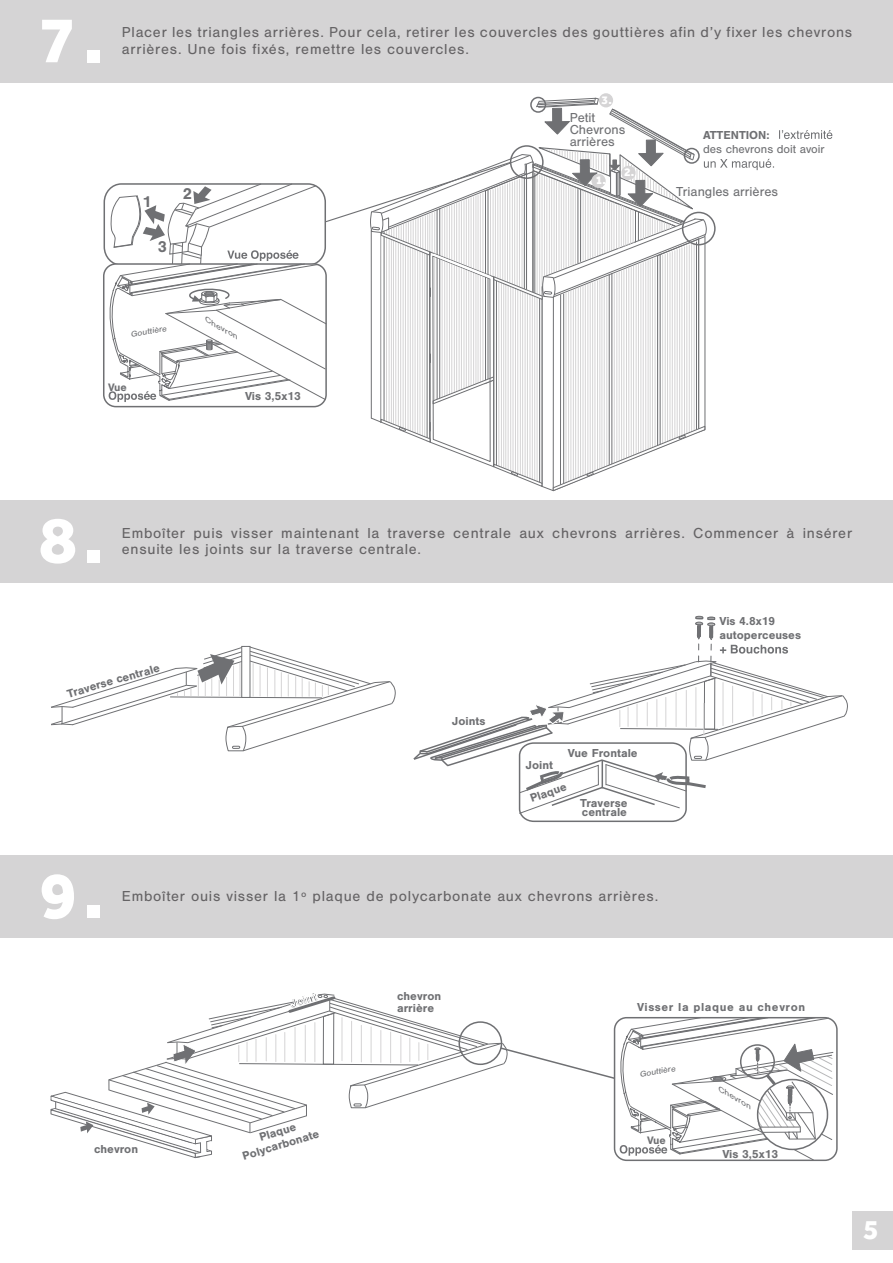
<style>
.page{position:relative;width:893px;height:1263px;background:#fff}
.page>*{position:absolute;margin:0;border:0;box-sizing:border-box;transform-origin:0 0}
.t1{font:800 67.5px "Effra";color:#fff}
.t2{font:800 28.5px "Effra";color:#fff}
.t3{font:700 16.2px "Nimbus San";color:#6f7073}
.t4{font:15px/16.5px "Nimbus San";letter-spacing:.05em;color:#656365}
.t5{font:13.5px/12px "Nimbus San";color:#6f7073}
.t6{font:700 12px/14.4px "Nimbus San";color:#6f7073}
.t7{font:700 12px "Nimbus San";letter-spacing:.05em;color:#6f7073}
.t8{font:12px "Nimbus San";color:#6f7073}
.t9{font:800 12px "Effra";color:#fff}
.t10{font:700 11.25px "Nimbus San";letter-spacing:-.02em;color:#6f7073}
.t11{font:italic 8.25px "Nimbus San";color:#6f7073;scale:1.1 1}
.t12{font:italic 7.35px "Nimbus San";color:#6f7073;scale:1.42 1}
</style>
<div class="page">
<div style="left:852px;top:1211px;width:41px;height:38px;background:#d5d4d5"></div>
<div style="left:0;top:0;width:893px;height:82px;background:#d5d4d5"></div>
<div style="left:0;top:500px;width:893px;height:82px;background:#d5d4d5"></div>
<div style="left:0;top:856px;width:893px;height:82px;background:#d5d4d5"></div>
<svg style="left:103px;top:97px;width:729px;height:394px"></svg>
<svg style="left:51px;top:645px;width:345px;height:107px"></svg>
<div style="left:241px;top:646px;width:9px;height:52px;background:#fff;border:1px solid #6f7073"></div>
<svg style="left:413px;top:616px;width:435px;height:207px"></svg>
<svg style="left:50px;top:993px;width:784px;height:169px"></svg>
<div style="left:591px;top:174px;width:15px;height:14px;background:#d5d4d5;border-radius:50%"></div>
<div style="left:599px;top:93px;width:14px;height:14px;background:#d5d4d5;border-radius:50%"></div>
<div style="left:621px;top:166px;width:15px;height:14px;background:#d5d4d5;border-radius:50%"></div>
<h1 class="t1" style="left:39px;top:-1px;width:66px">7.</h1>
<p class="t4" style="left:122px;top:24px;width:732px">Placer les triangles arrières. Pour cela, retirer les couvercles des gouttières afin d’y fixer les chevrons arrières. Une fois fixés, remettre les couvercles.</p>
<p class="t3" style="left:143px;top:192px;width:11px">1</p>
<p class="t3" style="left:158px;top:237px;width:11px">3</p>
<p class="t3" style="left:183px;top:184px;width:11px">2</p>
<p class="t11" style="left:130px;top:329px;width:35px;rotate:-9deg">Gouttière</p>
<p class="t10" style="left:108px;top:381px;width:20px">Vue</p>
<p class="t12" style="left:208px;top:316px;width:28px;rotate:30deg">Chevron</p>
<p class="t6" style="left:245px;top:389px;width:57px">Vis 3,5x13</p>
<p class="t9" style="left:602px;top:93px;width:12px">3.</p>
<p class="t5" style="left:570px;top:112px;width:57px">Petit<br>Chevrons arrières</p>
<p class="t9" style="left:596px;top:173px;width:12px">1.</p>
<p class="t9" style="left:624px;top:165px;width:12px">2.</p>
<p class="t6" style="left:703px;top:128px;width:68px">ATTENTION:</p>
<p class="t8" style="left:703px;top:143px;width:123px">des chevrons doit avoir</p>
<p class="t5" style="left:676px;top:186px;width:103px">Triangles arrières</p>
<h1 class="t1" style="left:39px;top:500px;width:66px">8.</h1>
<p class="t4" style="left:122px;top:525px;width:732px">Emboîter puis visser maintenant la traverse centrale aux chevrons arrières. Commencer à insérer ensuite les joints sur la traverse centrale.</p>
<p class="t6" style="left:65px;top:687px;width:97px;rotate:-16deg">Traverse centrale</p>
<p class="t6" style="left:452px;top:714px;width:35px">Joints</p>
<p class="t6" style="left:526px;top:758px;width:29px">Joint</p>
<p class="t6" style="left:568px;top:745px;width:71px">Vue Frontale</p>
<p class="t6" style="left:528px;top:792px;width:39px;rotate:-19deg">Plaque</p>
<p class="t6" style="left:580px;top:798px;width:49px;line-height:9.4px">Traverse centrale</p>
<h1 class="t1" style="left:39px;top:855px;width:66px">9.</h1>
<p class="t4" style="left:122px;top:888px;width:538px">Emboîter ouis visser la 1º plaque de polycarbonate aux chevrons arrières.</p>
<p class="t6" style="left:719px;top:613px;width:83px">Vis 4.8x19 autoperceuses</p>
<p class="t6" style="left:94px;top:1141px;width:46px">chevron</p>
<p class="t6" style="left:289px;top:997px;width:29px;rotate:-17deg">Joint</p>
<p class="t6" style="left:397px;top:990px;width:46px;line-height:12px">chevron arrière</p>
<p class="t6" style="left:237px;top:1137px;width:81px;line-height:13.5px;text-align:center;rotate:-17deg">Plaque<br>Polycarbonate</p>
<p class="t7" style="left:637px;top:1000px;width:170px">Visser la plaque au chevron</p>
<p class="t11" style="left:639px;top:1069px;width:35px;rotate:-9deg">Gouttière</p>
<p class="t10" style="left:647px;top:1134px;width:20px">Vue</p>
<p class="t12" style="left:722px;top:1085px;width:28px;rotate:30deg">Chevron</p>
<p class="t6" style="left:722px;top:1146px;width:57px">Vis 3,5x13</p>
<h2 class="t2" style="left:863px;top:1213px;width:17px">5</h2>
</div>
